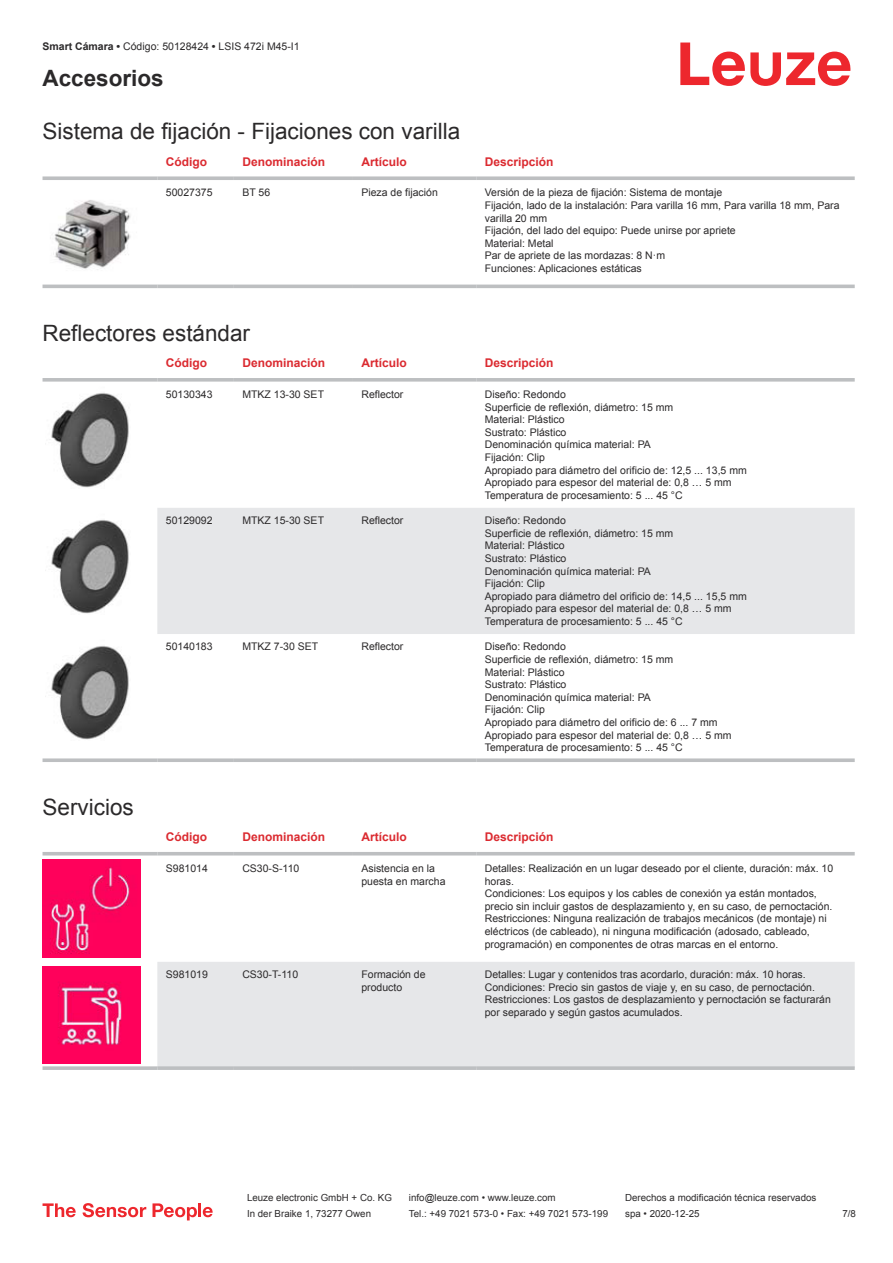
<style>
.page{position:relative;width:893px;height:1263px;background:#fff}
.page>*{position:absolute;margin:0;border:0;box-sizing:border-box;transform-origin:0 0}
.t1{font:22.5px "Arial";color:#2b292a}
.t2{font:700 22.5px "Arial";color:#2b292a}
.t3{font:700 12px "Arial";color:#db2a30}
.t4{font:10.5px/12.6px "Arial";color:#2b292a}
.t5{font:9.75px "Arial";color:#2b292a}
.s1{font-weight:700}
</style>
<div class="page">
<svg style="left:680px;top:43px;width:170px;height:43px"></svg>
<svg style="left:43px;top:284px;width:812px;height:1px"></svg>
<svg style="left:43px;top:176px;width:114px;height:4px"></svg>
<svg style="left:157px;top:176px;width:77px;height:4px"></svg>
<svg style="left:234px;top:176px;width:119px;height:4px"></svg>
<svg style="left:353px;top:176px;width:123px;height:4px"></svg>
<svg style="left:476px;top:176px;width:379px;height:4px;background:#c4c6c8"></svg>
<hr style="left:43px;top:285px;width:114px;height:3px;background:#bdbfc1">
<hr style="left:157px;top:285px;width:77px;height:3px;background:#bdbfc1">
<hr style="left:234px;top:285px;width:119px;height:3px;background:#bdbfc1">
<hr style="left:353px;top:285px;width:123px;height:3px;background:#bdbfc1">
<hr style="left:476px;top:285px;width:379px;height:3px;background:#bdbfc1">
<img style="left:53px;top:200px;width:78px;height:70px">
<div style="left:157px;top:508px;width:698px;height:126px;background:#e6e7e9"></div>
<svg style="left:43px;top:378px;width:114px;height:4px"></svg>
<svg style="left:157px;top:378px;width:77px;height:4px"></svg>
<svg style="left:234px;top:378px;width:119px;height:4px"></svg>
<svg style="left:353px;top:378px;width:123px;height:4px"></svg>
<svg style="left:476px;top:378px;width:379px;height:4px;background:#c3c5c7"></svg>
<svg style="left:43px;top:758px;width:114px;height:4px"></svg>
<svg style="left:157px;top:758px;width:77px;height:4px"></svg>
<svg style="left:234px;top:758px;width:119px;height:4px"></svg>
<svg style="left:353px;top:758px;width:123px;height:4px"></svg>
<svg style="left:476px;top:758px;width:379px;height:4px;background:#c4c6c8"></svg>
<img style="left:51px;top:393px;width:78px;height:95px">
<img style="left:45px;top:520px;width:84px;height:94px">
<img style="left:45px;top:646px;width:84px;height:94px">
<svg style="left:43px;top:855px;width:812px;height:209px"></svg>
<div style="left:157px;top:962px;width:698px;height:104px;background:#e6e7e9"></div>
<hr style="left:43px;top:852px;width:114px;height:3px;background:#bdbfc1">
<hr style="left:157px;top:852px;width:77px;height:3px;background:#bdbfc1">
<hr style="left:234px;top:852px;width:119px;height:3px;background:#bdbfc1">
<hr style="left:353px;top:852px;width:123px;height:3px;background:#bdbfc1">
<hr style="left:476px;top:852px;width:379px;height:3px;background:#bdbfc1">
<svg style="left:43px;top:1066px;width:114px;height:4px"></svg>
<hr style="left:157px;top:1066px;width:77px;height:4px;background:#bdbfc1">
<hr style="left:234px;top:1066px;width:119px;height:4px;background:#bdbfc1">
<svg style="left:353px;top:1066px;width:123px;height:4px"></svg>
<hr style="left:476px;top:1066px;width:379px;height:4px;background:#bdbfc1">
<img style="left:43px;top:860px;width:97px;height:97px">
<img style="left:43px;top:966px;width:97px;height:98px">
<svg style="left:43px;top:1203px;width:33px;height:14px"></svg>
<svg style="left:83px;top:1203px;width:63px;height:14px"></svg>
<svg style="left:153px;top:1203px;width:44px;height:17px"></svg>
<hr style="left:198px;top:1203px;width:3px;height:14px;background:#ed272d">
<svg style="left:203px;top:1207px;width:10px;height:10px"></svg>
<p class="t4" style="left:43px;top:41px;width:259px"><span class="s1">Smart Cámara •</span> Código: 50128424 <span class="s1">•</span> LSIS 472i M45-I1</p>
<h1 class="t2" style="left:43px;top:70px;width:123px">Accesorios</h1>
<h1 class="t1" style="left:43px;top:123px;width:419px">Sistema de fijación - Fijaciones con varilla</h1>
<p class="t3" style="left:166px;top:157px;width:43px">Código</p>
<p class="t3" style="left:242px;top:157px;width:84px">Denominación</p>
<p class="t3" style="left:361px;top:157px;width:47px">Artículo</p>
<p class="t3" style="left:485px;top:157px;width:70px">Descripción</p>
<p class="t4" style="left:166px;top:187px;width:48px">50027375</p>
<p class="t4" style="left:242px;top:187px;width:29px">BT 56</p>
<p class="t4" style="left:361px;top:187px;width:78px">Pieza de fijación</p>
<p class="t4" style="left:485px;top:187px;width:356px">Versión de la pieza de fijación: Sistema de montaje<br>Fijación, lado de la instalación: Para varilla 16 mm, Para varilla 18 mm, Para varilla 20 mm<br>Fijación, del lado del equipo: Puede unirse por apriete<br>Material: Metal<br>Par de apriete de las mordazas: 8 N·m<br>Funciones: Aplicaciones estáticas</p>
<h1 class="t1" style="left:43px;top:325px;width:209px">Reflectores estándar</h1>
<p class="t3" style="left:166px;top:358px;width:43px">Código</p>
<p class="t3" style="left:242px;top:358px;width:84px">Denominación</p>
<p class="t3" style="left:361px;top:358px;width:47px">Artículo</p>
<p class="t3" style="left:485px;top:358px;width:70px">Descripción</p>
<p class="t4" style="left:166px;top:389px;width:48px">50130343</p>
<p class="t4" style="left:242px;top:389px;width:83px">MTKZ 13-30 SET</p>
<p class="t4" style="left:361px;top:389px;width:44px">Reflector</p>
<p class="t4" style="left:485px;top:389px;width:264px">Diseño: Redondo<br>Superficie de reflexión, diámetro: 15 mm<br>Material: Plástico<br>Sustrato: Plástico<br>Denominación química material: PA<br>Fijación: Clip<br>Apropiado para diámetro del orificio de: 12,5 ... 13,5 mm<br>Apropiado para espesor del material de: 0,8 … 5 mm<br>Temperatura de procesamiento: 5 ... 45 °C</p>
<p class="t4" style="left:166px;top:515px;width:48px">50129092</p>
<p class="t4" style="left:242px;top:515px;width:83px">MTKZ 15-30 SET</p>
<p class="t4" style="left:361px;top:515px;width:44px">Reflector</p>
<p class="t4" style="left:485px;top:515px;width:264px">Diseño: Redondo<br>Superficie de reflexión, diámetro: 15 mm<br>Material: Plástico<br>Sustrato: Plástico<br>Denominación química material: PA<br>Fijación: Clip<br>Apropiado para diámetro del orificio de: 14,5 ... 15,5 mm<br>Apropiado para espesor del material de: 0,8 … 5 mm<br>Temperatura de procesamiento: 5 ... 45 °C</p>
<p class="t4" style="left:166px;top:641px;width:48px">50140183</p>
<p class="t4" style="left:242px;top:641px;width:77px">MTKZ 7-30 SET</p>
<p class="t4" style="left:361px;top:641px;width:44px">Reflector</p>
<p class="t4" style="left:485px;top:641px;width:248px">Diseño: Redondo<br>Superficie de reflexión, diámetro: 15 mm<br>Material: Plástico<br>Sustrato: Plástico<br>Denominación química material: PA<br>Fijación: Clip<br>Apropiado para diámetro del orificio de: 6 ... 7 mm<br>Apropiado para espesor del material de: 0,8 … 5 mm<br>Temperatura de procesamiento: 5 ... 45 °C</p>
<h1 class="t1" style="left:43px;top:798px;width:93px">Servicios</h1>
<p class="t3" style="left:166px;top:832px;width:43px">Código</p>
<p class="t3" style="left:242px;top:832px;width:84px">Denominación</p>
<p class="t3" style="left:361px;top:832px;width:47px">Artículo</p>
<p class="t3" style="left:485px;top:832px;width:70px">Descripción</p>
<p class="t4" style="left:166px;top:863px;width:44px">S981014</p>
<p class="t4" style="left:242px;top:863px;width:58px">CS30-S-110</p>
<p class="t4" style="left:361px;top:863px;width:86px">Asistencia en la puesta en marcha</p>
<p class="t4" style="left:485px;top:863px;width:350px">Detalles: Realización en un lugar deseado por el cliente, duración: máx. 10 horas.<br>Condiciones: Los equipos y los cables de conexión ya están montados, precio sin incluir gastos de desplazamiento y, en su caso, de pernoctación.<br>Restricciones: Ninguna realización de trabajos mecánicos (de montaje) ni eléctricos (de cableado), ni ninguna modificación (adosado, cableado, programación) en componentes de otras marcas en el entorno.</p>
<p class="t4" style="left:166px;top:969px;width:44px">S981019</p>
<p class="t4" style="left:242px;top:969px;width:57px">CS30-T-110</p>
<p class="t4" style="left:361px;top:969px;width:66px">Formación de producto</p>
<p class="t4" style="left:485px;top:969px;width:348px">Detalles: Lugar y contenidos tras acordarlo, duración: máx. 10 horas.<br>Condiciones: Precio sin gastos de viaje y, en su caso, de pernoctación.<br>Restricciones: Los gastos de desplazamiento y pernoctación se facturarán por separado y según gastos acumulados.</p>
<p class="t5" style="left:247px;top:1194px;width:146px">Leuze electronic GmbH + Co. KG</p>
<p class="t5" style="left:409px;top:1194px;width:148px">info@leuze.com • www.leuze.com</p>
<p class="t5" style="left:625px;top:1194px;width:193px">Derechos a modificación técnica reservados</p>
<p class="t5" style="left:247px;top:1210px;width:126px">In der Braike 1, 73277 Owen</p>
<p class="t5" style="left:409px;top:1210px;width:201px">Tel.: +49 7021 573-0 • Fax: +49 7021 573-199</p>
<p class="t5" style="left:625px;top:1210px;width:76px">spa • 2020-12-25</p>
<p class="t5" style="left:842px;top:1210px;width:15px">7 /8</p>
</div>
